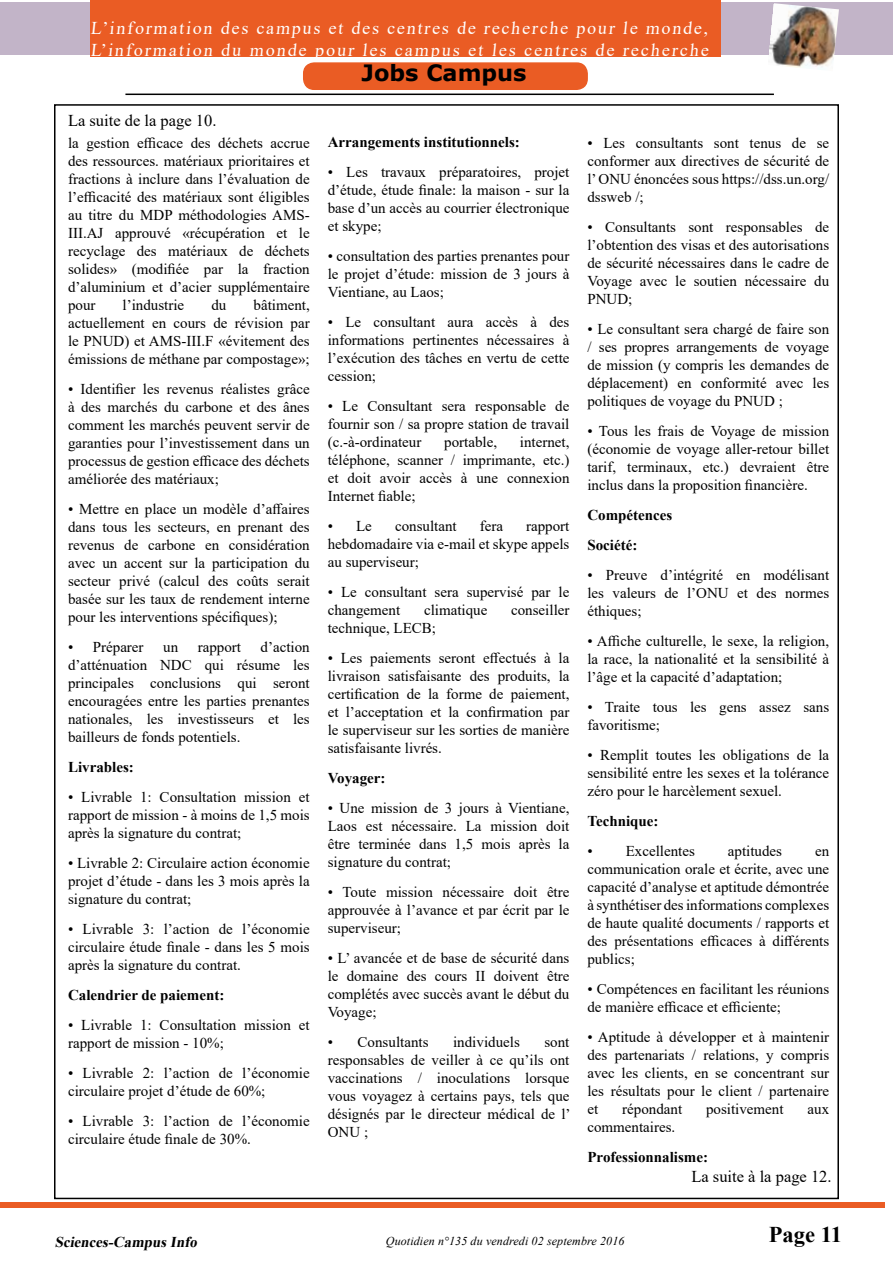
<style>
.page{position:relative;width:893px;height:1263px;background:#fff}
.page>*{position:absolute;margin:0;border:0;box-sizing:border-box;transform-origin:0 0}
.t1{font:700 22.5px "Verdana";color:#000}
.t2{font:700 22.5px "Times New Roman";color:#000}
.t3{font:18px/21.6px "Times New Roman";letter-spacing:.105em;color:#fff}
.t4{font:16.5px "Times New Roman";color:#000}
.t5{font:15px/18px "Times New Roman";color:#000;text-align:justify}
.t6{font:700 15px/30px "Times New Roman";color:#000}
.t7{font:italic 700 15px "Times New Roman";color:#000}
.t8{font:italic 12px "Times New Roman";letter-spacing:.01em;color:#000}
</style>
<div class="page">
<div style="left:0;top:1202px;width:884px;height:6px;background:#ea5c24"></div>
<div style="left:0;top:2px;width:893px;height:52px;background:#c2b4c8"></div>
<div style="left:90px;top:0;width:631px;height:56px;background:#ea5c24"></div>
<img style="left:767px;top:3px;width:72px;height:66px">
<hr style="left:125px;top:94px;width:649px;height:1px;background:#000">
<div style="left:304px;top:63px;width:283px;height:26px;background:#ea5c24;border-radius:10px"></div>
<div style="left:303px;top:62px;width:285px;height:28px;border:2px solid #ea5c24;border-radius:10px"></div>
<p class="t3" style="left:90px;top:17px;width:622px">L’information des campus et des centres de recherche pour le monde,<br>L’information du monde pour les campus et les centres de recherche</p>
<p class="t4" style="left:68px;top:109px;width:150px">La suite de la page 10.</p>
<p class="t5" style="left:68px;top:133px;width:243px">la gestion efficace des déchets accrue des ressources. matériaux prioritaires et fractions à inclure dans l’évaluation de l’efficacité des matériaux sont éligibles au titre du MDP méthodologies AMS-III.AJ approuvé «récupération et le recyclage des matériaux de déchets solides» (modifiée par la fraction d’aluminium et d’acier supplémentaire pour</p>
<p class="t5" style="left:68px;top:295px;width:243px;text-indent:185px">bâtiment, actuellement en cours de révision par le PNUD) et AMS-III.F «évitement des émissions de méthane par compostage»;</p>
<p class="t5" style="left:68px;top:379px;width:243px">• Identifier les revenus réalistes grâce à des marchés du carbone et des ânes comment les marchés peuvent servir de garanties pour l’investissement dans un processus de gestion efficace des déchets améliorée des matériaux;</p>
<p class="t5" style="left:68px;top:499px;width:243px">• Mettre en place un modèle d’affaires dans tous les secteurs, en prenant des revenus de carbone en considération avec un accent sur la participation du secteur privé (calcul des coûts serait basée sur les taux de rendement interne pour les interventions spécifiques);</p>
<p class="t5" style="left:68px;top:637px;width:77px">• Préparer</p>
<p class="t5" style="left:163px;top:637px;width:16px">un</p>
<p class="t5" style="left:198px;top:637px;width:45px">rapport</p>
<p class="t5" style="left:123px;top:295px;width:63px">l’industrie</p>
<p class="t5" style="left:211px;top:295px;width:16px">du</p>
<p class="t5" style="left:68px;top:637px;width:243px;text-indent:193px">d’action d’atténuation NDC qui résume les principales conclusions qui seront encouragées entre les parties prenantes nationales, les investisseurs et les bailleurs de fonds potentiels.</p>
<p class="t6" style="left:68px;top:751px;width:67px">Livrables:</p>
<p class="t5" style="left:68px;top:787px;width:243px">• Livrable 1: Consultation mission et rapport de mission - à moins de 1,5 mois après la signature du contrat;</p>
<p class="t5" style="left:68px;top:853px;width:243px">• Livrable 2: Circulaire action économie projet d’étude - dans les 3 mois après la signature du contrat;</p>
<p class="t5" style="left:68px;top:919px;width:243px">• Livrable 3: l’action de l’économie circulaire étude finale - dans les 5 mois après la signature du contrat.</p>
<p class="t6" style="left:68px;top:979px;width:158px">Calendrier de paiement:</p>
<p class="t5" style="left:68px;top:1015px;width:243px">• Livrable 1: Consultation mission et rapport de mission - 10%;</p>
<p class="t5" style="left:68px;top:1063px;width:243px">• Livrable 2: l’action de l’économie circulaire projet d’étude de 60%;</p>
<p class="t5" style="left:68px;top:1111px;width:243px">• Livrable 3: l’action de l’économie circulaire étude finale de 30%.</p>
<h1 class="t1" style="left:362px;top:57px;width:166px">Jobs Campus</h1>
<p class="t6" style="left:328px;top:127px;width:194px">Arrangements institutionnels:</p>
<p class="t5" style="left:328px;top:163px;width:243px">• Les travaux préparatoires, projet d’étude, étude finale: la maison - sur la base d’un accès au courrier électronique et skype;</p>
<p class="t5" style="left:328px;top:247px;width:243px">• consultation des parties prenantes pour le projet d’étude: mission de 3 jours à Vientiane, au Laos;</p>
<p class="t5" style="left:328px;top:313px;width:243px">• Le consultant aura accès à des informations pertinentes nécessaires à l’exécution des tâches en vertu de cette cession;</p>
<p class="t5" style="left:328px;top:397px;width:243px">• Le Consultant sera responsable de fournir son / sa propre station de travail (c.-à-ordinateur</p>
<p class="t5" style="left:328px;top:433px;width:243px;text-indent:192px">internet, téléphone, scanner / imprimante, etc.) et doit avoir accès à une connexion Internet fiable;</p>
<p class="t5" style="left:328px;top:517px;width:46px">• Le</p>
<p class="t5" style="left:395px;top:517px;width:63px">consultant</p>
<p class="t5" style="left:480px;top:517px;width:25px">fera</p>
<p class="t5" style="left:444px;top:433px;width:54px">portable,</p>
<p class="t5" style="left:328px;top:517px;width:243px;text-indent:198px">rapport hebdomadaire via e-mail et skype appels au superviseur;</p>
<p class="t5" style="left:328px;top:583px;width:243px">• Le consultant sera supervisé par le changement</p>
<p class="t5" style="left:424px;top:601px;width:65px">climatique</p>
<p class="t5" style="left:511px;top:601px;width:60px">conseiller</p>
<p class="t5" style="left:328px;top:619px;width:110px">technique, LECB;</p>
<p class="t5" style="left:328px;top:649px;width:243px">• Les paiements seront effectués à la livraison satisfaisante des produits, la certification de la forme de paiement, et l’acceptation et la confirmation par le superviseur sur les sorties de manière satisfaisante livrés.</p>
<p class="t6" style="left:328px;top:763px;width:59px">Voyager:</p>
<p class="t5" style="left:328px;top:799px;width:243px">• Une mission de 3 jours à Vientiane, Laos est nécessaire. La mission doit être terminée dans 1,5 mois après la signature du contrat;</p>
<p class="t5" style="left:328px;top:883px;width:243px">• Toute mission nécessaire doit être approuvée à l’avance et par écrit par le superviseur;</p>
<p class="t5" style="left:328px;top:949px;width:243px">• L’ avancée et de base de sécurité dans le domaine des cours II doivent être complétés avec succès avant le début du Voyage;</p>
<p class="t5" style="left:328px;top:1033px;width:102px">• Consultants</p>
<p class="t5" style="left:453px;top:1033px;width:68px">individuels</p>
<p class="t5" style="left:328px;top:1033px;width:244px;text-indent:217px">sont responsables de veiller à ce qu’ils ont vaccinations / inoculations lorsque vous voyagez à certains pays, tels que désignés par le directeur médical de l’ ONU ;</p>
<p class="t5" style="left:587px;top:133px;width:243px">• Les consultants sont tenus de se conformer aux directives de sécurité de l’ ONU énoncées sous https://dss.un.org/ dssweb /;</p>
<p class="t5" style="left:587px;top:217px;width:243px">• Consultants sont responsables de l’obtention des visas et des autorisations de sécurité nécessaires dans le cadre de Voyage avec le soutien nécessaire du PNUD;</p>
<p class="t5" style="left:587px;top:319px;width:243px">• Le consultant sera chargé de faire son / ses propres arrangements de voyage de mission (y compris les demandes de déplacement) en conformité avec les politiques de voyage du PNUD ;</p>
<p class="t5" style="left:587px;top:421px;width:243px">• Tous les frais de Voyage de mission (économie de voyage aller-retour billet tarif, terminaux, etc.) devraient être inclus dans la proposition financière.</p>
<p class="t6" style="left:587px;top:499px;width:86px">Compétences<br>Société:</p>
<p class="t5" style="left:587px;top:565px;width:243px">• Preuve d’intégrité en modélisant les valeurs de l’ONU et des normes éthiques;</p>
<p class="t5" style="left:587px;top:631px;width:243px">• Affiche culturelle, le sexe, la religion, la race, la nationalité et la sensibilité à l’âge et la capacité d’adaptation;</p>
<p class="t5" style="left:587px;top:697px;width:243px">• Traite tous les gens assez sans favoritisme;</p>
<p class="t5" style="left:587px;top:745px;width:243px">• Remplit toutes les obligations de la sensibilité entre les sexes et la tolérance zéro pour le harcèlement sexuel.</p>
<p class="t6" style="left:587px;top:805px;width:73px">Technique:</p>
<p class="t5" style="left:587px;top:841px;width:109px">• Excellentes</p>
<p class="t5" style="left:728px;top:841px;width:56px">aptitudes</p>
<p class="t5" style="left:587px;top:841px;width:243px;text-indent:228px">en communication orale et écrite, avec une capacité d’analyse et aptitude démontrée à synthétiser des informations complexes de haute qualité documents / rapports et des présentations efficaces à différents publics;</p>
<p class="t5" style="left:587px;top:979px;width:243px">• Compétences en facilitant les réunions de manière efficace et efficiente;</p>
<p class="t5" style="left:587px;top:1027px;width:243px">• Aptitude à développer et à maintenir des partenariats / relations, y compris avec les clients, en se concentrant sur les résultats pour le client / partenaire et</p>
<p class="t5" style="left:622px;top:1099px;width:61px">répondant</p>
<p class="t5" style="left:706px;top:1099px;width:79px">positivement</p>
<p class="t5" style="left:807px;top:1099px;width:23px">aux</p>
<p class="t5" style="left:587px;top:1117px;width:89px">commentaires.</p>
<p class="t6" style="left:587px;top:1141px;width:122px">Professionnalisme:</p>
<p class="t4" style="left:691px;top:1165px;width:142px">La suite à la page 12.</p>
<p class="t7" style="left:55px;top:1231px;width:147px">Sciences-CampusInfo</p>
<p class="t8" style="left:386px;top:1232px;width:240px">Quotidien n°135 du vendredi 02 septembre 2016</p>
<h1 class="t2" style="left:769px;top:1218px;width:75px">Page 11</h1>
</div>
